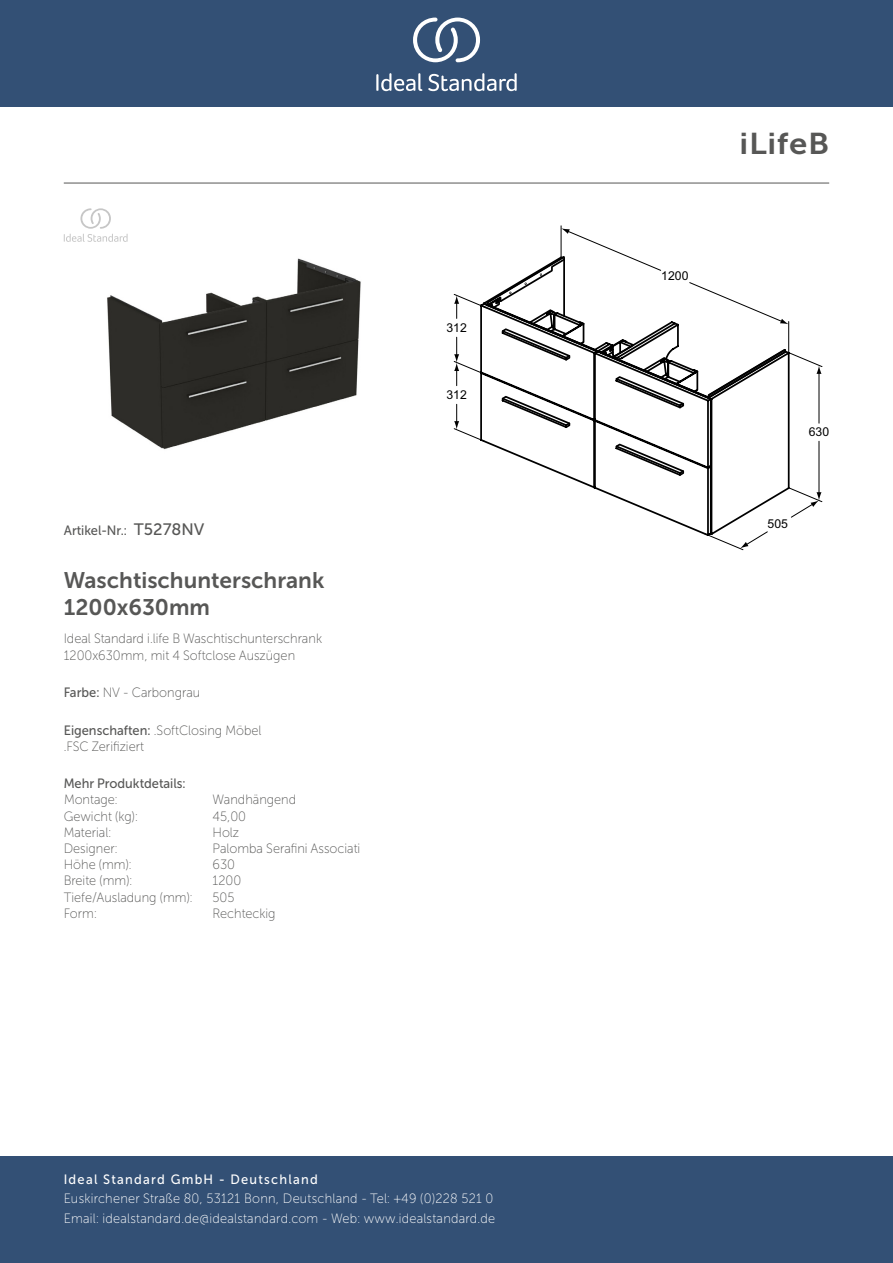
<style>
.page{position:relative;width:893px;height:1263px;background:#fff}
.page>*{position:absolute;margin:0;border:0;box-sizing:border-box;transform-origin:0 0}
._001_Produkttyp{font:30px "Museo Sans 700";letter-spacing:.02em;color:#575756;scale:1.1 1}
.t1{font:22.5px/27px "Museo Sans Cyrl 700";color:#575756}
.t2{font:13.5px/19.5px "Museo Sans Cyrl 100";letter-spacing:.02em;color:#fff;scale:.95 1}
.Marketing_Descriptio{font:13.5px/16.2px "Museo Sans Cyrl 100";color:#575756;scale:.95 1}
.Features{font:13.5px/16.2px "Museo Sans Cyrl 100";color:#575756;scale:.95 1}
.sku{font:13.5px "Museo Sans Cyrl 500";color:#575756;scale:.95 1}
.Designer{font:13.5px "Museo Sans Cyrl 100";color:#575756;scale:.95 1}
.t3{font:13.5px "Museo Sans Cyrl 500";letter-spacing:.1em;color:#fff;scale:.95 1}
.Depth__mm{font:13.5px "Museo Sans Cyrl 100";color:#575756;scale:.95 1}
.Colour{font:13.5px "Museo Sans Cyrl 100";color:#575756;scale:.95 1}
.Mounting{font:13.5px "Museo Sans Cyrl 100";color:#575756;scale:.95 1}
.Net_Weight__kg{font:13.5px "Museo Sans Cyrl 100";color:#575756;scale:.95 1}
.Width__mm{font:13.5px "Museo Sans Cyrl 100";color:#575756;scale:.95 1}
.Shape{font:13.5px "Museo Sans Cyrl 100";color:#575756;scale:.95 1}
.Material{font:13.5px "Museo Sans Cyrl 100";color:#575756;scale:.95 1}
.Height__mm{font:13.5px "Museo Sans Cyrl 100";color:#575756;scale:.95 1}
.t4{font:12.3px "Arial";color:#000}
.s1{font-size:16.5px}
.s2{font-family:"Museo Sans Cyrl 500"}
</style>
<div class="page">
<div style="left:0;top:1157px;width:893px;height:106px;background:#335075"></div>
<div style="left:0;top:0;width:893px;height:107px;background:#335075"></div>
<svg style="left:428px;top:73px;width:89px;height:18px"></svg>
<svg style="left:376px;top:73px;width:46px;height:18px"></svg>
<svg style="left:413px;top:18px;width:67px;height:44px"></svg>
<hr style="left:64px;top:183px;width:765px;height:1px;background:#575756">
<svg style="left:560px;top:225px;width:249px;height:325px"></svg>
<svg style="left:453px;top:228px;width:370px;height:279px"></svg>
<img style="left:107px;top:258px;width:254px;height:192px">
<svg style="left:64px;top:208px;width:64px;height:34px"></svg>
<p class="t4" style="left:446px;top:319px;width:22px">312</p>
<p class="sku" style="left:64px;top:523px;width:150px">Artikel-Nr.: <span class="s1">T5278NV</span></p>
<p class="t1" style="left:64px;top:566px;width:262px">Waschtischunterschrank<br>1200x630mm</p>
<p class="Marketing_Descriptio" style="left:64px;top:631px;width:273px">Ideal Standard i.life B Waschtischunterschrank<br>1200x630mm, mit 4 Softclose Auszügen</p>
<p class="Colour" style="left:64px;top:685px;width:145px"><span class="s2">Farbe:</span> NV - Carbongrau</p>
<p class="Features" style="left:64px;top:722px;width:209px"><span class="s2">Eigenschaften:</span> .SoftClosing Möbel .FSC Zerifiziert</p>
<p class="sku" style="left:64px;top:776px;width:130px">Mehr Produktdetails:</p>
<p class="Mounting" style="left:64px;top:793px;width:58px">Montage:</p>
<p class="Mounting" style="left:213px;top:793px;width:89px">Wandhängend</p>
<p class="Net_Weight__kg" style="left:64px;top:809px;width:79px">Gewicht (kg):</p>
<p class="Net_Weight__kg" style="left:213px;top:809px;width:37px">45,00</p>
<p class="Material" style="left:64px;top:825px;width:51px">Material:</p>
<p class="Material" style="left:213px;top:825px;width:29px">Holz</p>
<p class="Designer" style="left:64px;top:841px;width:58px">Designer:</p>
<p class="Designer" style="left:213px;top:841px;width:157px">Palomba Serafini Associati</p>
<p class="Height__mm" style="left:64px;top:857px;width:73px">Höhe (mm):</p>
<p class="Height__mm" style="left:213px;top:857px;width:25px">630</p>
<p class="Width__mm" style="left:64px;top:874px;width:74px">Breite (mm):</p>
<p class="Width__mm" style="left:213px;top:874px;width:32px">1200</p>
<p class="Depth__mm" style="left:64px;top:890px;width:137px">Tiefe/Ausladung (mm):</p>
<p class="Depth__mm" style="left:213px;top:890px;width:25px">505</p>
<p class="Shape" style="left:64px;top:906px;width:36px">Form:</p>
<p class="Shape" style="left:213px;top:906px;width:68px">Rechteckig</p>
<p class="t4" style="left:446px;top:386px;width:22px">312</p>
<p class="t3" style="left:64px;top:1172px;width:269px">Ideal Standard GmbH - Deutschland</p>
<p class="t2" style="left:64px;top:1189px;width:456px">Euskirchener Straße 80, 53121 Bonn, Deutschland - Tel: +49 (0)228 521 0<br>Email: idealstandard.de@idealstandard.com - Web: www.idealstandard.de</p>
<p class="t4" style="left:661px;top:267px;width:29px">1200</p>
<p class="_001_Produkttyp" style="left:740px;top:127px;width:83px">iLifeB</p>
<p class="t4" style="left:809px;top:423px;width:22px">630</p>
<p class="t4" style="left:768px;top:515px;width:22px">505</p>
</div>
